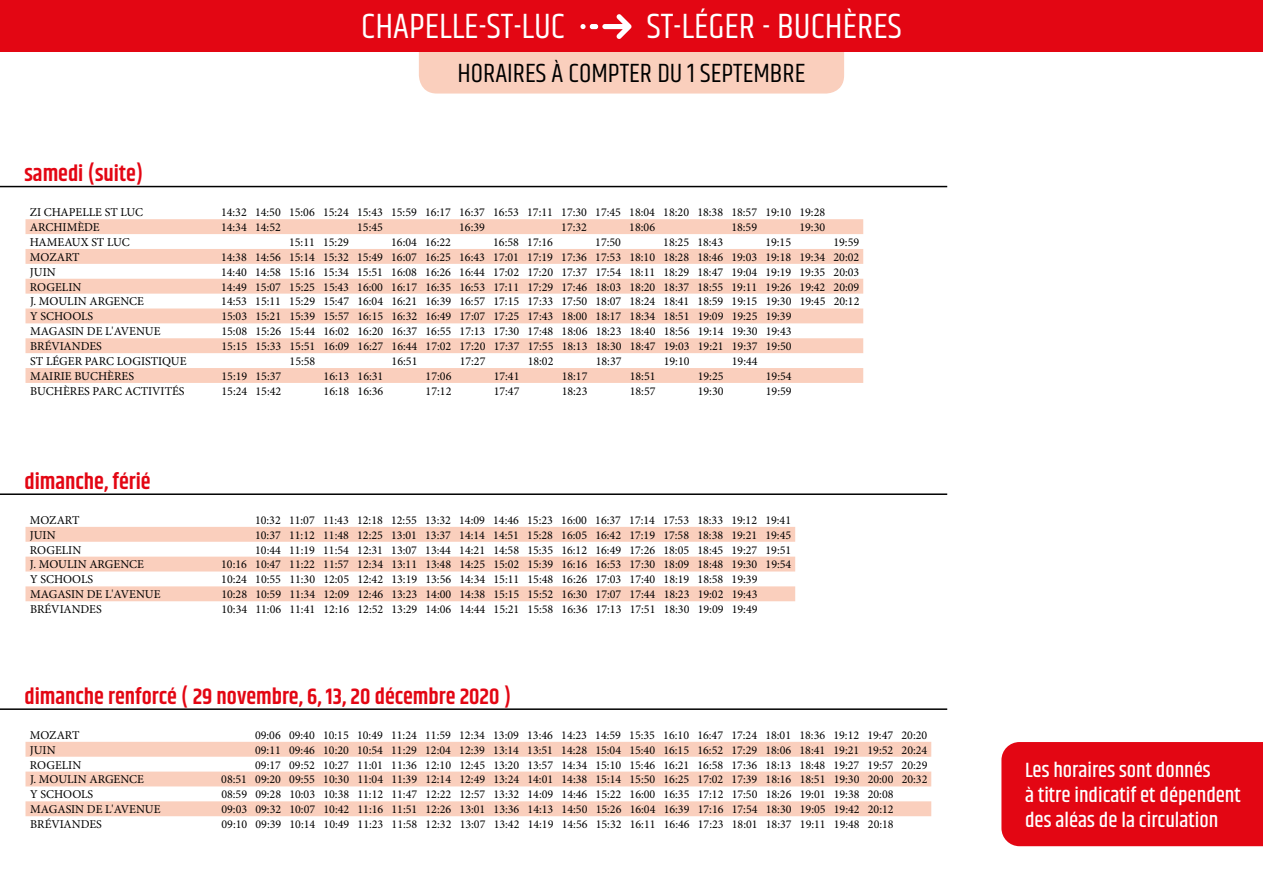
<style>
.page{position:relative;width:1263px;height:893px;background:#fff}
.page>*{position:absolute;margin:0;border:0;box-sizing:border-box;transform-origin:0 0}
.t1{font:36px "Khand";color:#fff}
.t2{font:27px "Khand";color:#000}
.t3{font:600 22.5px "Khand";color:#e30613}
.t4{font:500 21px/25.2px "Khand";color:#fff}
.t5{font:12px "Minion Pro";color:#000}
</style>
<div class="page">
<div style="left:419px;top:0;width:425px;height:94px;background:#facfbd;border-radius:18px"></div>
<div style="left:0;top:0;width:1263px;height:51px;background:#e30613"></div>
<svg style="left:602px;top:14px;width:29px;height:25px"></svg>
<svg style="left:580px;top:24px;width:6px;height:5px"></svg>
<div style="left:590px;top:24px;width:8px;height:5px;background:#fff;border-radius:2px"></div>
<hr style="left:0;top:186px;width:947px;height:1px;background:#000">
<svg style="left:26px;top:219px;width:837px;height:164px;fill:#facfbd"></svg>
<hr style="left:0;top:493px;width:947px;height:2px;background:#000">
<svg style="left:26px;top:527px;width:769px;height:74px;fill:#facfbd"></svg>
<hr style="left:0;top:708px;width:947px;height:2px;background:#000">
<svg style="left:26px;top:742px;width:905px;height:74px;fill:#facfbd"></svg>
<div style="left:1001px;top:742px;width:262px;height:104px;background:#e30613"></div>
<h1 class="t1" style="left:361px;top:4px;width:205px">CHAPELLE-ST-LUC</h1>
<h1 class="t1" style="left:647px;top:4px;width:256px">ST-LÉGER - BUCHÈRES</h1>
<h2 class="t2" style="left:457px;top:57px;width:350px">HORAIRES À COMPTER DU 1 SEPTEMBRE</h2>
<h3 class="t3" style="left:24px;top:159px;width:120px">samedi (suite)</h3>
<p class="t5" style="left:30px;top:204px;width:115px">ZI CHAPELLE ST LUC</p>
<p class="t5" style="left:221px;top:204px;width:606px">14:32 14:50 15:06 15:24 15:43 15:59 16:17 16:37 16:53 17:11 17:30 17:45 18:04 18:20 18:38 18:57 19:10 19:28</p>
<p class="t5" style="left:30px;top:219px;width:71px">ARCHIMÈDE</p>
<p class="t5" style="left:221px;top:219px;width:61px">14:34 14:52</p>
<p class="t5" style="left:357px;top:219px;width:27px">15:45</p>
<p class="t5" style="left:459px;top:219px;width:27px">16:39</p>
<p class="t5" style="left:561px;top:219px;width:27px">17:32</p>
<p class="t5" style="left:629px;top:219px;width:27px">18:06</p>
<p class="t5" style="left:731px;top:219px;width:27px">18:59</p>
<p class="t5" style="left:799px;top:219px;width:27px">19:30</p>
<p class="t5" style="left:30px;top:234px;width:102px">HAMEAUX ST LUC</p>
<p class="t5" style="left:289px;top:234px;width:61px">15:11 15:29</p>
<p class="t5" style="left:391px;top:234px;width:61px">16:04 16:22</p>
<p class="t5" style="left:493px;top:234px;width:61px">16:58 17:16</p>
<p class="t5" style="left:595px;top:234px;width:27px">17:50</p>
<p class="t5" style="left:663px;top:234px;width:61px">18:25 18:43</p>
<p class="t5" style="left:765px;top:234px;width:27px">19:15</p>
<p class="t5" style="left:833px;top:234px;width:27px">19:59</p>
<p class="t5" style="left:30px;top:249px;width:51px">MOZART</p>
<p class="t5" style="left:221px;top:249px;width:640px">14:38 14:56 15:14 15:32 15:49 16:07 16:25 16:43 17:01 17:19 17:36 17:53 18:10 18:28 18:46 19:03 19:18 19:34 20:02</p>
<p class="t5" style="left:30px;top:264px;width:27px">JUIN</p>
<p class="t5" style="left:221px;top:264px;width:640px">14:40 14:58 15:16 15:34 15:51 16:08 16:26 16:44 17:02 17:20 17:37 17:54 18:11 18:29 18:47 19:04 19:19 19:35 20:03</p>
<p class="t5" style="left:30px;top:279px;width:53px">ROGELIN</p>
<p class="t5" style="left:221px;top:279px;width:640px">14:49 15:07 15:25 15:43 16:00 16:17 16:35 16:53 17:11 17:29 17:46 18:03 18:20 18:37 18:55 19:11 19:26 19:42 20:09</p>
<p class="t5" style="left:30px;top:294px;width:116px">J. MOULIN ARGENCE</p>
<p class="t5" style="left:221px;top:294px;width:640px">14:53 15:11 15:29 15:47 16:04 16:21 16:39 16:57 17:15 17:33 17:50 18:07 18:24 18:41 18:59 19:15 19:30 19:45 20:12</p>
<p class="t5" style="left:30px;top:308px;width:65px">Y SCHOOLS</p>
<p class="t5" style="left:221px;top:308px;width:572px">15:03 15:21 15:39 15:57 16:15 16:32 16:49 17:07 17:25 17:43 18:00 18:17 18:34 18:51 19:09 19:25 19:39</p>
<p class="t5" style="left:30px;top:323px;width:132px">MAGASIN DE L'AVENUE</p>
<p class="t5" style="left:221px;top:323px;width:572px">15:08 15:26 15:44 16:02 16:20 16:37 16:55 17:13 17:30 17:48 18:06 18:23 18:40 18:56 19:14 19:30 19:43</p>
<p class="t5" style="left:30px;top:338px;width:73px">BRÉVIANDES</p>
<p class="t5" style="left:221px;top:338px;width:572px">15:15 15:33 15:51 16:09 16:27 16:44 17:02 17:20 17:37 17:55 18:13 18:30 18:47 19:03 19:21 19:37 19:50</p>
<p class="t5" style="left:30px;top:353px;width:158px">ST LÉGER PARC LOGISTIQUE</p>
<p class="t5" style="left:290px;top:353px;width:27px">15:58</p>
<p class="t5" style="left:392px;top:353px;width:27px">16:51</p>
<p class="t5" style="left:460px;top:353px;width:27px">17:27</p>
<p class="t5" style="left:528px;top:353px;width:27px">18:02</p>
<p class="t5" style="left:596px;top:353px;width:27px">18:37</p>
<p class="t5" style="left:664px;top:353px;width:27px">19:10</p>
<p class="t5" style="left:732px;top:353px;width:27px">19:44</p>
<p class="t5" style="left:30px;top:368px;width:105px">MAIRIE BUCHÈRES</p>
<p class="t5" style="left:222px;top:368px;width:61px">15:19 15:37</p>
<p class="t5" style="left:324px;top:368px;width:61px">16:13 16:31</p>
<p class="t5" style="left:426px;top:368px;width:27px">17:06</p>
<p class="t5" style="left:494px;top:368px;width:27px">17:41</p>
<p class="t5" style="left:562px;top:368px;width:27px">18:17</p>
<p class="t5" style="left:630px;top:368px;width:27px">18:51</p>
<p class="t5" style="left:698px;top:368px;width:27px">19:25</p>
<p class="t5" style="left:766px;top:368px;width:27px">19:54</p>
<p class="t5" style="left:30px;top:383px;width:156px">BUCHÈRES PARC ACTIVITÉS</p>
<p class="t5" style="left:221px;top:383px;width:61px">15:24 15:42</p>
<p class="t5" style="left:324px;top:383px;width:61px">16:18 16:36</p>
<p class="t5" style="left:426px;top:383px;width:27px">17:12</p>
<p class="t5" style="left:494px;top:383px;width:27px">17:47</p>
<p class="t5" style="left:562px;top:383px;width:27px">18:23</p>
<p class="t5" style="left:630px;top:383px;width:27px">18:57</p>
<p class="t5" style="left:698px;top:383px;width:27px">19:30</p>
<p class="t5" style="left:766px;top:383px;width:27px">19:59</p>
<h3 class="t3" style="left:24px;top:466px;width:128px">dimanche, férié</h3>
<p class="t5" style="left:30px;top:512px;width:51px">MOZART</p>
<p class="t5" style="left:255px;top:512px;width:538px">10:32 11:07 11:43 12:18 12:55 13:32 14:09 14:46 15:23 16:00 16:37 17:14 17:53 18:33 19:12 19:41</p>
<p class="t5" style="left:30px;top:527px;width:27px">JUIN</p>
<p class="t5" style="left:255px;top:527px;width:538px">10:37 11:12 11:48 12:25 13:01 13:37 14:14 14:51 15:28 16:05 16:42 17:19 17:58 18:38 19:21 19:45</p>
<p class="t5" style="left:30px;top:542px;width:53px">ROGELIN</p>
<p class="t5" style="left:255px;top:542px;width:538px">10:44 11:19 11:54 12:31 13:07 13:44 14:21 14:58 15:35 16:12 16:49 17:26 18:05 18:45 19:27 19:51</p>
<p class="t5" style="left:30px;top:557px;width:116px">J. MOULIN ARGENCE</p>
<p class="t5" style="left:221px;top:557px;width:572px">10:16 10:47 11:22 11:57 12:34 13:11 13:48 14:25 15:02 15:39 16:16 16:53 17:30 18:09 18:48 19:30 19:54</p>
<p class="t5" style="left:30px;top:571px;width:65px">Y SCHOOLS</p>
<p class="t5" style="left:221px;top:571px;width:538px">10:24 10:55 11:30 12:05 12:42 13:19 13:56 14:34 15:11 15:48 16:26 17:03 17:40 18:19 18:58 19:39</p>
<p class="t5" style="left:30px;top:586px;width:132px">MAGASIN DE L'AVENUE</p>
<p class="t5" style="left:221px;top:586px;width:538px">10:28 10:59 11:34 12:09 12:46 13:23 14:00 14:38 15:15 15:52 16:30 17:07 17:44 18:23 19:02 19:43</p>
<p class="t5" style="left:30px;top:601px;width:73px">BRÉVIANDES</p>
<p class="t5" style="left:221px;top:601px;width:538px">10:34 11:06 11:41 12:16 12:52 13:29 14:06 14:44 15:21 15:58 16:36 17:13 17:51 18:30 19:09 19:49</p>
<h3 class="t3" style="left:24px;top:681px;width:488px">dimanche renforcé ( 29 novembre, 6, 13, 20 décembre 2020 )</h3>
<p class="t5" style="left:30px;top:727px;width:51px">MOZART</p>
<p class="t5" style="left:255px;top:727px;width:674px">09:06 09:40 10:15 10:49 11:24 11:59 12:34 13:09 13:46 14:23 14:59 15:35 16:10 16:47 17:24 18:01 18:36 19:12 19:47 20:20</p>
<p class="t5" style="left:30px;top:742px;width:27px">JUIN</p>
<p class="t5" style="left:255px;top:742px;width:674px">09:11 09:46 10:20 10:54 11:29 12:04 12:39 13:14 13:51 14:28 15:04 15:40 16:15 16:52 17:29 18:06 18:41 19:21 19:52 20:24</p>
<p class="t5" style="left:30px;top:757px;width:53px">ROGELIN</p>
<p class="t5" style="left:255px;top:757px;width:674px">09:17 09:52 10:27 11:01 11:36 12:10 12:45 13:20 13:57 14:34 15:10 15:46 16:21 16:58 17:36 18:13 18:48 19:27 19:57 20:29</p>
<p class="t5" style="left:30px;top:771px;width:116px">J. MOULIN ARGENCE</p>
<p class="t5" style="left:221px;top:771px;width:708px">08:51 09:20 09:55 10:30 11:04 11:39 12:14 12:49 13:24 14:01 14:38 15:14 15:50 16:25 17:02 17:39 18:16 18:51 19:30 20:00 20:32</p>
<p class="t5" style="left:30px;top:786px;width:65px">Y SCHOOLS</p>
<p class="t5" style="left:221px;top:786px;width:674px">08:59 09:28 10:03 10:38 11:12 11:47 12:22 12:57 13:32 14:09 14:46 15:22 16:00 16:35 17:12 17:50 18:26 19:01 19:38 20:08</p>
<p class="t5" style="left:30px;top:801px;width:132px">MAGASIN DE L'AVENUE</p>
<p class="t5" style="left:221px;top:801px;width:674px">09:03 09:32 10:07 10:42 11:16 11:51 12:26 13:01 13:36 14:13 14:50 15:26 16:04 16:39 17:16 17:54 18:30 19:05 19:42 20:12</p>
<p class="t5" style="left:30px;top:816px;width:73px">BRÉVIANDES</p>
<p class="t5" style="left:221px;top:816px;width:674px">09:10 09:39 10:14 10:49 11:23 11:58 12:32 13:07 13:42 14:19 14:56 15:32 16:11 16:46 17:23 18:01 18:37 19:11 19:48 20:18</p>
<h3 class="t4" style="left:1025px;top:759px;width:217px">Les horaires sont donnés<br>à titre indicatif et dépendent des aléas de la circulation</h3>
</div>
